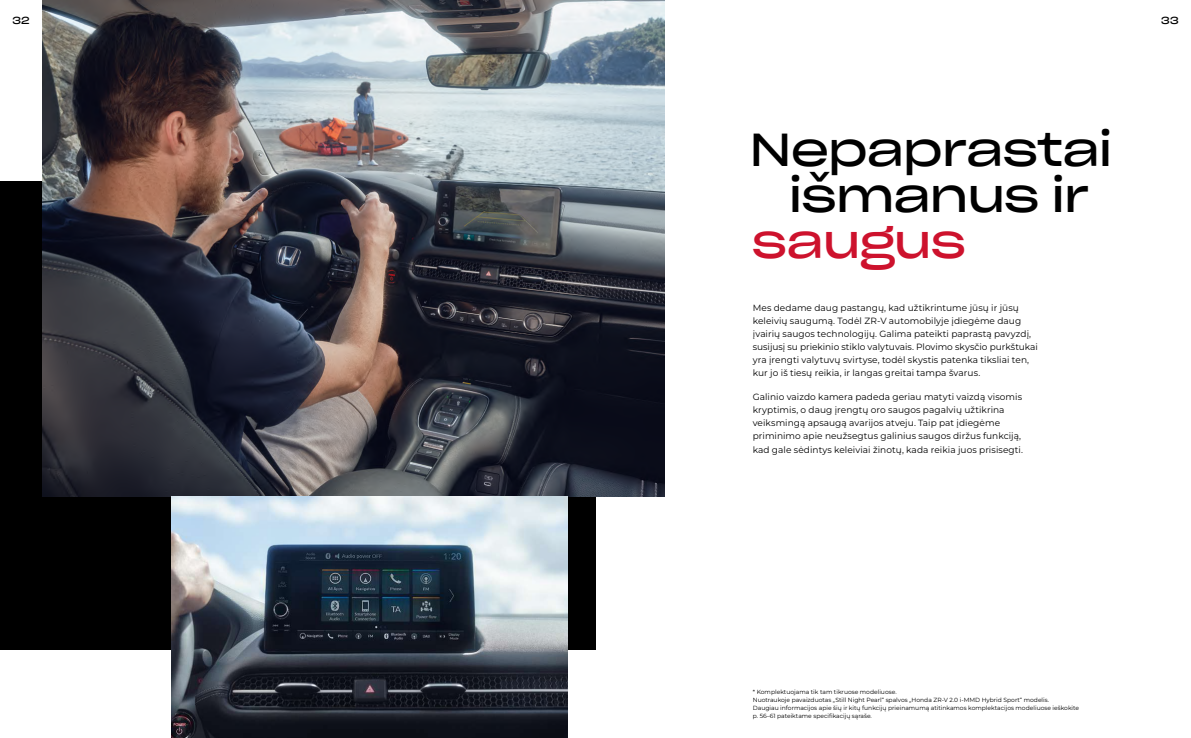
<style>
.page{position:relative;width:1191px;height:738px;background:#fff}
.page>*{position:absolute;margin:0;border:0;box-sizing:border-box;transform-origin:0 0}
.t1{font:45px "Sharp Grotesk Book 25";letter-spacing:-.02em;color:#000}
.t2{font:45px "Sharp Grotesk Book 25";letter-spacing:-.015em;color:#cd122d}
.t3{font:10px "Sharp Grotesk Book 25";color:#000}
.t4{font:100 9px/13px "Montserrat";letter-spacing:.005em;color:#000}
.t5{font:100 6px/8px "Montserrat";color:#000}
</style>
<div class="page">
<div style="left:0;top:181px;width:595px;height:468px;background:#000"></div>
<img style="left:43px;top:0;width:621px;height:496px">
<img style="left:171px;top:496px;width:396px;height:241px">
<p class="t3" style="left:12px;top:12px;width:19px">32</p>
<p class="t3" style="left:1161px;top:12px;width:19px">33</p>
<h1 class="t1" style="left:749px;top:110px;width:364px">Nepaprastai</h1>
<h1 class="t1" style="left:789px;top:156px;width:302px">išmanus ir</h1>
<h1 class="t2" style="left:752px;top:203px;width:215px">saugus</h1>
<p class="t4" style="left:753px;top:301px;width:287px">Mes dedame daug pastangų, kad užtikrintume jūsų ir jūsų keleivių saugumą. Todėl ZR-V automobilyje įdiegėme daug įvairių saugos technologijų. Galima pateikti paprastą pavyzdį, susijusį su priekinio stiklo valytuvais. Plovimo skysčio purkštukai yra įrengti valytuvų svirtyse, todėl skystis patenka tiksliai ten, kur jo iš tiesų reikia, ir langas greitai tampa švarus.</p>
<p class="t4" style="left:753px;top:390px;width:272px">Galinio vaizdo kamera padeda geriau matyti vaizdą visomis kryptimis, o daug įrengtų oro saugos pagalvių užtikrina veiksmingą apsaugą avarijos atveju. Taip pat įdiegėme priminimo apie neužsegtus galinius saugos diržus funkciją, kad gale sėdintys keleiviai žinotų, kada reikia juos prisisegti.</p>
<p class="t5" style="left:753px;top:687px;width:328px">* Komplektuojama tik tam tikruose modeliuose.<br>Nuotraukoje pavaizduotas „Still Night Pearl“ spalvos „Honda ZR-V 2.0 i-MMD Hybrid Sport“ modelis.<br>Daugiau informacijos apie šių ir kitų funkcijų prieinamumą atitinkamos komplektacijos modeliuose ieškokite p. 56–61 pateiktame specifikacijų sąraše.</p>
</div>
